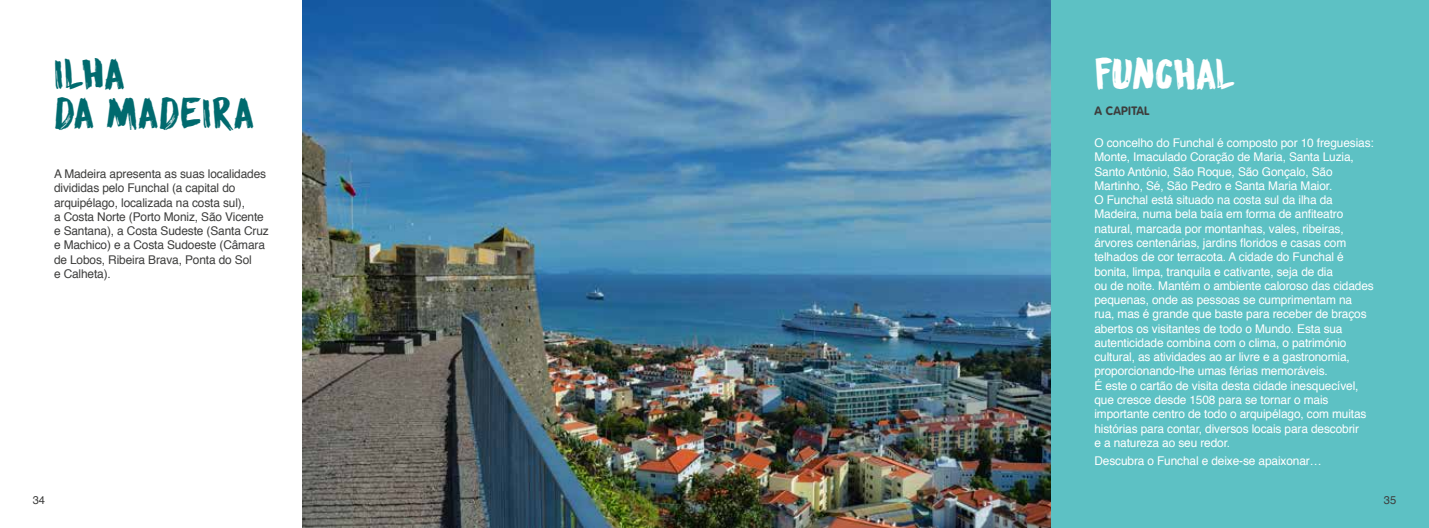
<style>
.page{position:relative;width:1429px;height:528px;background:#fff}
.page>*{position:absolute;margin:0;border:0;box-sizing:border-box;transform-origin:0 0}
.t1{font:37.5px/39px "DK Sensory Overload";color:#006a6e}
.t2{font:37.5px "DK Sensory Overload";letter-spacing:-.01em;color:#fff}
.t3{font:12px/14.2px "Helvetica";letter-spacing:-.01em;color:#fff}
.t4{font:12px/14.2px "Helvetica";letter-spacing:-.01em;color:#3d3d3c}
.t5{font:700 12px "VAG Rounded LT";letter-spacing:.025em;color:#3d3d3c}
.t6{font:11.25px "Helvetica";color:#3d3d3c}
</style>
<div class="page">
<div style="left:1050px;top:0;width:379px;height:527px;background:#5dc1c4"></div>
<img style="left:303px;top:0;width:747px;height:527px">
<h1 class="t1" style="left:54px;top:53px;width:202px">ILHA<br>DA MADEIRA</h1>
<h1 class="t2" style="left:1094px;top:47px;width:143px">FUNCHAL</h1>
<p class="t5" style="left:1094px;top:104px;width:56px">A CAPITAL</p>
<p class="t4" style="left:54px;top:167px;width:216px">A Madeira apresenta as suas localidades divididas pelo Funchal (a capital do arquipélago, localizada na costa sul),<br>a Costa Norte (Porto Moniz, São Vicente e Santana), a Costa Sudeste (Santa Cruz e Machico) e a Costa Sudoeste (Câmara de Lobos, Ribeira Brava, Ponta do Sol<br>e Calheta).</p>
<p class="t3" style="left:1094px;top:136px;width:281px">O concelho do Funchal é composto por 10 freguesias:<br>Monte, Imaculado Coração de Maria, Santa Luzia, Santo António, São Roque, São Gonçalo, São Martinho, Sé, São Pedro e Santa Maria Maior.<br>O Funchal está situado na costa sul da ilha da Madeira, numa bela baía em forma de anfiteatro natural, marcada por montanhas, vales, ribeiras, árvores centenárias, jardins floridos e casas com telhados de cor terracota. A cidade do Funchal é bonita, limpa, tranquila e cativante, seja de dia<br>ou de noite. Mantém o ambiente caloroso das cidades pequenas, onde as pessoas se cumprimentam na rua, mas é grande que baste para receber de braços abertos os visitantes de todo o Mundo. Esta sua autenticidade combina com o clima, o património cultural, as atividades ao ar livre e a gastronomia, proporcionando-lhe umas férias memoráveis.<br>É este o cartão de visita desta cidade inesquecível, que cresce desde 1508 para se tornar o mais importante centro de todo o arquipélago, com muitas histórias para contar, diversos locais para descobrir<br>e a natureza ao seu redor.</p>
<p class="t3" style="left:1094px;top:454px;width:229px">Descubra o Funchal e deixe-se apaixonar…</p>
<p class="t6" style="left:33px;top:490px;width:14px">34</p>
<p class="t6" style="left:1384px;top:490px;width:14px">35</p>
</div>
